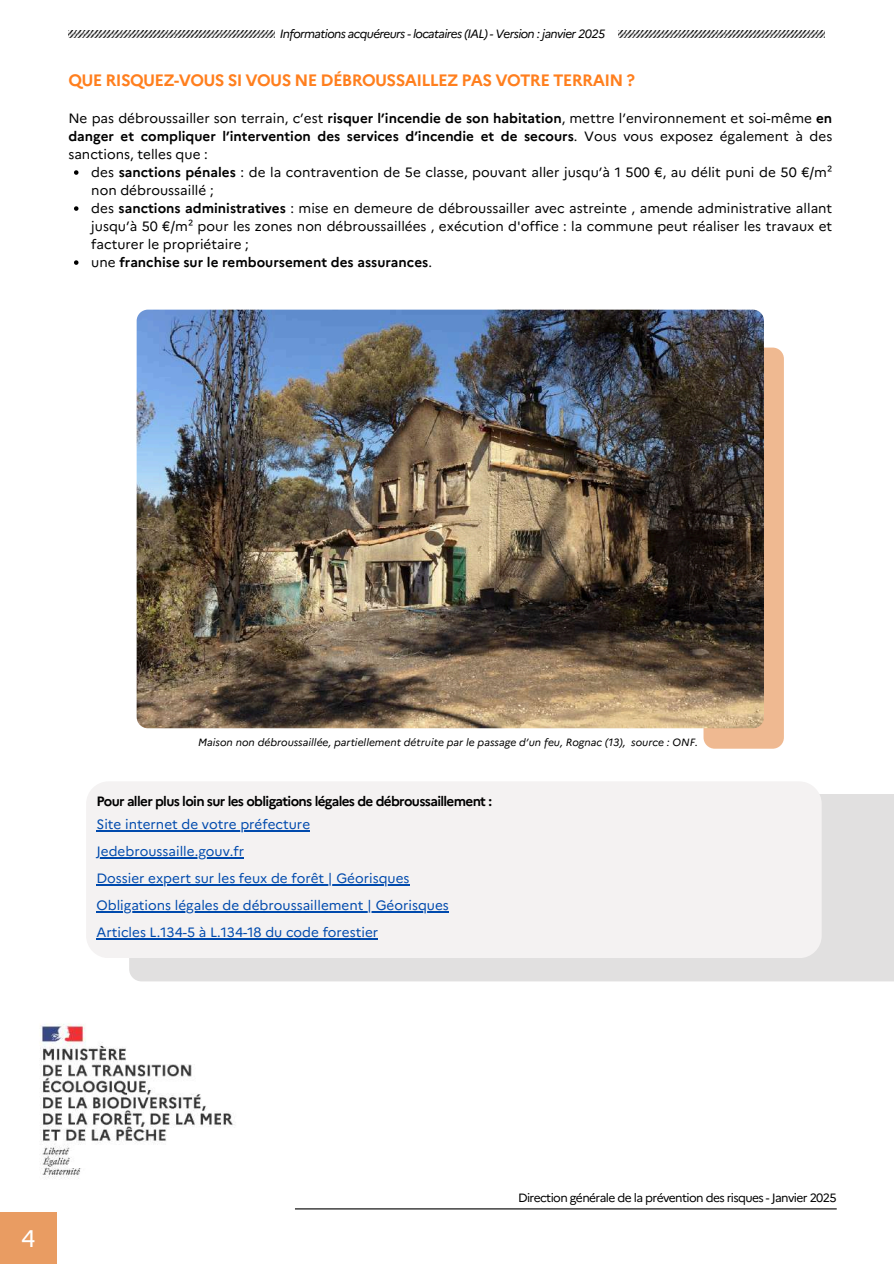
<style>
.page{position:relative;width:894px;height:1264px;background:#fff}
.page>*{position:absolute;margin:0;border:0;box-sizing:border-box;transform-origin:0 0}
.t1{font:24px "Marianne";color:#fff}
.t2{font:700 16.5px "Marianne";letter-spacing:-.04em;color:#ff7f1e}
.t3{font:13.5px/18px "Marianne";color:#000;text-align:justify}
.t4{font:13.5px/27px "Marianne";color:#004aad}
.t5{font:700 13.5px "Marianne";letter-spacing:-.05em;color:#000}
.t6{font:italic 12px "Marianne";letter-spacing:-.05em;color:#000}
.t7{font:12px "Marianne";letter-spacing:-.05em;color:#000}
.t8{font:italic 10.5px "Marianne";color:#000}
.s1{font-weight:700}
</style>
<div class="page">
<div style="left:129px;top:794px;width:764px;height:187px;background:#e1e0e0"></div>
<img style="left:68px;top:30px;width:206px;height:7px">
<img style="left:618px;top:30px;width:206px;height:7px">
<div style="left:86px;top:781px;width:735px;height:177px;background:#f4f2f2;border-radius:22px"></div>
<div style="left:0;top:1211px;width:56px;height:52px;background:#e99c62"></div>
<div style="left:703px;top:347px;width:80px;height:401px;background:#efb991;border-radius:11px"></div>
<img style="left:137px;top:309px;width:626px;height:419px;border-radius:11px">
<svg style="left:74px;top:170px;width:4px;height:5px"></svg>
<svg style="left:74px;top:206px;width:4px;height:5px"></svg>
<svg style="left:74px;top:260px;width:4px;height:5px"></svg>
<hr style="left:96px;top:830px;width:214px;height:1px;background:#004aad">
<hr style="left:96px;top:857px;width:148px;height:1px;background:#004aad">
<hr style="left:96px;top:884px;width:313px;height:1px;background:#004aad">
<hr style="left:96px;top:911px;width:353px;height:1px;background:#004aad">
<hr style="left:96px;top:938px;width:282px;height:1px;background:#004aad">
<hr style="left:295px;top:1208px;width:541px;height:1px;background:#000">
<img style="left:40px;top:1023px;width:195px;height:156px">
<p class="t6" style="left:279px;top:24px;width:327px">Informations acquéreurs - locataires (IAL) - Version : janvier 2025</p>
<p class="t2" style="left:68px;top:68px;width:568px">QUE RISQUEZ-VOUS SI VOUS NE DÉBROUSSAILLEZ PAS VOTRE TERRAIN ?</p>
<p class="t3" style="left:68px;top:108px;width:765px">Ne pas débroussailler son terrain, c’est <span class="s1">risquer l’incendie de son habitation</span>, mettre l’environnement et soi-même <span class="s1">en danger et compliquer l’intervention des services d’incendie et de secours</span>. Vous vous exposez également à des sanctions, telles que :</p>
<p class="t3" style="left:91px;top:162px;width:742px;text-align:left">des <span class="s1">sanctions pénales</span> : de la contravention de 5e classe, pouvant aller jusqu’à 1 500 €, au délit puni de 50 €/m² non débroussaillé ;<br>des <span class="s1">sanctions administratives</span> : mise en demeure de débroussailler avec astreinte , amende administrative allant jusqu’à 50 €/m² pour les zones non débroussaillées , exécution d'office : la commune peut réaliser les travaux et facturer le propriétaire ;<br>une <span class="s1">franchise sur le remboursement des assurances</span>.</p>
<p class="t8" style="left:198px;top:734px;width:501px">Maison non débroussaillée, partiellement détruite par le passage d’un feu, Rognac (13), source : ONF.</p>
<p class="t5" style="left:96px;top:791px;width:397px">Pour aller plus loin sur les obligations légales de débroussaillement :</p>
<p class="t4" style="left:96px;top:809px;width:354px">Site internet de votre préfecture Jedebroussaille.gouv.fr<br>Dossier expert sur les feux de forêt | Géorisques Obligations légales de débroussaillement | Géorisques Articles L.134-5 à L.134-18 du code forestier</p>
<h1 class="t1" style="left:21px;top:1219px;width:16px">4</h1>
<p class="t7" style="left:518px;top:1188px;width:320px">Direction générale de la prévention des risques - Janvier 2025</p>
</div>
